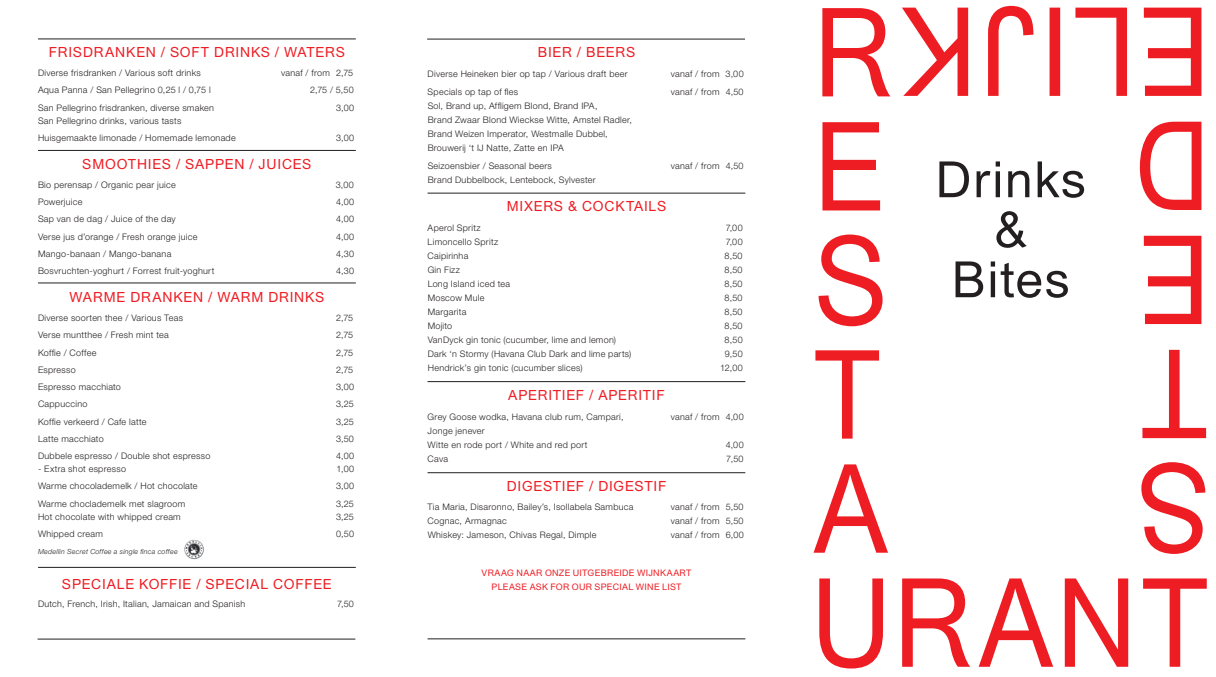
<style>
.page{position:relative;width:1216px;height:677px;background:#fff}
.page>*{position:absolute;margin:0;border:0;box-sizing:border-box;transform-origin:0 0}
.t1{font:50px/50px "Union";letter-spacing:.03em;color:#231f20;text-align:center}
.t2{font:14px "Union";letter-spacing:.055em;color:#ee1d23}
.t3{font:300 9px/14px "Helvetica Neue LT Std";letter-spacing:.03em;color:#231f20}
.t4{font:9px/14px "Union";letter-spacing:.03em;color:#ee1d23;text-align:center}
.t5{font:italic 300 7px "Helvetica Neue LT Std";letter-spacing:.04em;color:#231f20}
</style>
<div class="page">
<svg style="left:819px;top:578px;width:387px;height:90px"></svg>
<svg style="left:813px;top:464px;width:75px;height:89px"></svg>
<svg style="left:815px;top:350px;width:64px;height:89px"></svg>
<svg style="left:818px;top:235px;width:64px;height:91px"></svg>
<svg style="left:822px;top:122px;width:58px;height:88px"></svg>
<svg style="left:822px;top:8px;width:68px;height:88px"></svg>
<svg style="left:902px;top:6px;width:299px;height:90px"></svg>
<svg style="left:1139px;top:122px;width:62px;height:88px"></svg>
<svg style="left:1143px;top:236px;width:58px;height:88px"></svg>
<svg style="left:1142px;top:350px;width:64px;height:88px"></svg>
<svg style="left:1141px;top:462px;width:64px;height:92px"></svg>
<hr style="left:38px;top:567px;width:318px;height:1px;background:#231f20">
<hr style="left:38px;top:283px;width:318px;height:1px;background:#231f20">
<hr style="left:38px;top:39px;width:318px;height:1px;background:#231f20">
<hr style="left:38px;top:150px;width:318px;height:1px;background:#231f20">
<hr style="left:38px;top:639px;width:317px;height:1px;background:#231f20">
<hr style="left:427px;top:39px;width:318px;height:1px;background:#231f20">
<img style="left:184px;top:539px;width:20px;height:20px">
<hr style="left:427px;top:193px;width:318px;height:1px;background:#231f20">
<hr style="left:427px;top:381px;width:318px;height:1px;background:#231f20">
<hr style="left:427px;top:472px;width:318px;height:1px;background:#231f20">
<hr style="left:427px;top:639px;width:318px;height:1px;background:#231f20">
<h2 class="t2" style="left:49px;top:44px;width:297px">FRISDRANKEN / SOFT DRINKS / WATERS</h2>
<p class="t3" style="left:38px;top:66px;width:164px">Diverse frisdranken / Various soft drinks</p>
<p class="t3" style="left:281px;top:66px;width:74px">vanaf / from 2,75</p>
<p class="t3" style="left:38px;top:83px;width:174px">Aqua Panna / San Pellegrino 0,25 l / 0,75 l</p>
<p class="t3" style="left:310px;top:83px;width:45px">2,75 / 5,50</p>
<p class="t3" style="left:38px;top:100px;width:178px">San Pellegrino frisdranken, diverse smaken</p>
<p class="t3" style="left:336px;top:100px;width:20px">3,00</p>
<p class="t3" style="left:38px;top:112px;width:199px;line-height:17.3px">San Pellegrino drinks, various tasts<br>Huisgemaakte limonade / Homemade lemonade</p>
<p class="t3" style="left:336px;top:130px;width:20px">3,00</p>
<h2 class="t2" style="left:82px;top:156px;width:231px">SMOOTHIES / SAPPEN / JUICES</h2>
<p class="t3" style="left:38px;top:177px;width:139px">Bio perensap / Organic pear juice</p>
<p class="t3" style="left:336px;top:177px;width:20px">3,00</p>
<p class="t3" style="left:38px;top:195px;width:46px">Powerjuice</p>
<p class="t3" style="left:336px;top:195px;width:19px">4,00</p>
<p class="t3" style="left:38px;top:212px;width:139px">Sap van de dag / Juice of the day</p>
<p class="t3" style="left:336px;top:212px;width:19px">4,00</p>
<p class="t3" style="left:38px;top:229px;width:161px">Verse jus d’orange / Fresh orange juice</p>
<p class="t3" style="left:336px;top:229px;width:19px">4,00</p>
<p class="t3" style="left:38px;top:246px;width:135px">Mango-banaan / Mango-banana</p>
<p class="t3" style="left:336px;top:246px;width:19px">4,30</p>
<p class="t3" style="left:38px;top:264px;width:178px">Bosvruchten-yoghurt / Forrest fruit-yoghurt</p>
<p class="t3" style="left:336px;top:264px;width:19px">4,30</p>
<h2 class="t2" style="left:70px;top:289px;width:256px">WARME DRANKEN / WARM DRINKS</h2>
<p class="t3" style="left:38px;top:311px;width:146px">Diverse soorten thee / Various Teas</p>
<p class="t3" style="left:336px;top:311px;width:19px">2,75</p>
<p class="t3" style="left:38px;top:328px;width:132px">Verse muntthee / Fresh mint tea</p>
<p class="t3" style="left:336px;top:328px;width:19px">2,75</p>
<p class="t3" style="left:38px;top:345px;width:60px">Koffie / Coffee</p>
<p class="t3" style="left:336px;top:345px;width:19px">2,75</p>
<p class="t3" style="left:38px;top:362px;width:39px">Espresso</p>
<p class="t3" style="left:336px;top:362px;width:19px">2,75</p>
<p class="t3" style="left:38px;top:380px;width:84px">Espresso macchiato</p>
<p class="t3" style="left:336px;top:380px;width:20px">3,00</p>
<p class="t3" style="left:38px;top:397px;width:51px">Cappuccino</p>
<p class="t3" style="left:336px;top:397px;width:19px">3,25</p>
<p class="t3" style="left:38px;top:414px;width:110px">Koffie verkeerd / Cafe latte</p>
<p class="t3" style="left:336px;top:414px;width:19px">3,25</p>
<p class="t3" style="left:38px;top:431px;width:67px">Latte macchiato</p>
<p class="t3" style="left:336px;top:431px;width:19px">3,50</p>
<p class="t3" style="left:38px;top:449px;width:174px">Dubbele espresso / Double shot espresso</p>
<p class="t3" style="left:336px;top:449px;width:19px">4,00</p>
<p class="t3" style="left:38px;top:462px;width:89px">- Extra shot espresso</p>
<p class="t3" style="left:336px;top:462px;width:19px">1,00</p>
<p class="t3" style="left:38px;top:479px;width:161px">Warme chocolademelk / Hot chocolate</p>
<p class="t3" style="left:336px;top:479px;width:20px">3,00</p>
<p class="t3" style="left:38px;top:496px;width:149px">Warme choclademelk met slagroom</p>
<p class="t3" style="left:336px;top:496px;width:19px">3,25</p>
<p class="t3" style="left:38px;top:509px;width:144px">Hot chocolate with whipped cream</p>
<p class="t3" style="left:336px;top:509px;width:19px">3,25</p>
<p class="t3" style="left:38px;top:526px;width:66px">Whipped cream</p>
<p class="t3" style="left:336px;top:526px;width:19px">0,50</p>
<p class="t5" style="left:38px;top:547px;width:141px">Medellin Secret Coffee a single finca coffee</p>
<h2 class="t2" style="left:62px;top:576px;width:271px">SPECIALE KOFFIE / SPECIAL COFFEE</h2>
<p class="t3" style="left:38px;top:596px;width:209px">Dutch, French, Irish, Italian, Jamaican and Spanish</p>
<p class="t3" style="left:337px;top:596px;width:18px">7,50</p>
<h2 class="t2" style="left:538px;top:44px;width:99px">BIER / BEERS</h2>
<p class="t3" style="left:427px;top:66px;width:201px">Diverse Heineken bier op tap / Various draft beer</p>
<p class="t3" style="left:671px;top:66px;width:74px">vanaf / from 3,00</p>
<p class="t3" style="left:427px;top:84px;width:92px">Specials op tap of fles</p>
<p class="t3" style="left:671px;top:84px;width:74px">vanaf / from 4,50</p>
<p class="t3" style="left:428px;top:98px;width:206px">Sol, Brand up, Affligem Blond, Brand IPA,<br>Brand Zwaar Blond Wieckse Witte, Amstel Radler, Brand Weizen Imperator, Westmalle Dubbel, Brouwerij ‘t IJ Natte, Zatte en IPA</p>
<p class="t3" style="left:428px;top:159px;width:126px">Seizoensbier / Seasonal beers</p>
<p class="t3" style="left:671px;top:159px;width:74px">vanaf / from 4,50</p>
<p class="t3" style="left:428px;top:173px;width:169px">Brand Dubbelbock, Lentebock, Sylvester</p>
<h2 class="t2" style="left:507px;top:198px;width:161px">MIXERS &amp; COCKTAILS</h2>
<p class="t3" style="left:427px;top:221px;width:54px">Aperol Spritz</p>
<p class="t3" style="left:725px;top:221px;width:19px">7,00</p>
<p class="t3" style="left:427px;top:235px;width:72px">Limoncello Spritz</p>
<p class="t3" style="left:725px;top:235px;width:19px">7,00</p>
<p class="t3" style="left:427px;top:249px;width:42px">Caipirinha</p>
<p class="t3" style="left:724px;top:249px;width:20px">8,50</p>
<p class="t3" style="left:428px;top:263px;width:34px">Gin Fizz</p>
<p class="t3" style="left:724px;top:263px;width:20px">8,50</p>
<p class="t3" style="left:428px;top:277px;width:84px">Long Island iced tea</p>
<p class="t3" style="left:724px;top:277px;width:20px">8,50</p>
<p class="t3" style="left:428px;top:291px;width:58px">Moscow Mule</p>
<p class="t3" style="left:724px;top:291px;width:20px">8,50</p>
<p class="t3" style="left:428px;top:305px;width:40px">Margarita</p>
<p class="t3" style="left:724px;top:305px;width:20px">8,50</p>
<p class="t3" style="left:428px;top:319px;width:26px">Mojito</p>
<p class="t3" style="left:724px;top:319px;width:20px">8,50</p>
<p class="t3" style="left:428px;top:333px;width:190px">VanDyck gin tonic (cucumber, lime and lemon)</p>
<p class="t3" style="left:724px;top:333px;width:20px">8,50</p>
<p class="t3" style="left:428px;top:347px;width:205px">Dark ‘n Stormy (Havana Club Dark and lime parts)</p>
<p class="t3" style="left:725px;top:347px;width:19px">9,50</p>
<p class="t3" style="left:428px;top:361px;width:156px">Hendrick’s gin tonic (cucumber slices)</p>
<p class="t3" style="left:720px;top:361px;width:24px">12,00</p>
<h2 class="t2" style="left:508px;top:387px;width:158px">APERITIEF / APERITIF</h2>
<p class="t3" style="left:427px;top:409px;width:197px">Grey Goose wodka, Havana club rum, Campari,</p>
<p class="t3" style="left:671px;top:409px;width:74px">vanaf / from 4,00</p>
<p class="t3" style="left:427px;top:423px;width:161px">Jonge jenever<br>Witte en rode port / White and red port</p>
<p class="t3" style="left:725px;top:437px;width:19px">4,00</p>
<p class="t3" style="left:427px;top:451px;width:22px">Cava</p>
<p class="t3" style="left:726px;top:451px;width:19px">7,50</p>
<h2 class="t2" style="left:507px;top:478px;width:161px">DIGESTIEF / DIGESTIF</h2>
<p class="t3" style="left:427px;top:500px;width:207px">Tia Maria, Disaronno, Bailey’s, Isollabela Sambuca</p>
<p class="t3" style="left:671px;top:500px;width:74px">vanaf / from 5,50</p>
<p class="t3" style="left:427px;top:514px;width:81px">Cognac, Armagnac</p>
<p class="t3" style="left:671px;top:514px;width:74px">vanaf / from 5,50</p>
<p class="t3" style="left:428px;top:528px;width:170px">Whiskey: Jameson, Chivas Regal, Dimple</p>
<p class="t3" style="left:671px;top:528px;width:74px">vanaf / from 6,00</p>
<p class="t4" style="left:481px;top:566px;width:211px">VRAAG NAAR ONZE UITGEBREIDE WIJNKAART<br>PLEASE ASK FOR OUR SPECIAL WINE LIST</p>
<h1 class="t1" style="left:935px;top:155px;width:152px">Drinks &amp;<br>Bites</h1>
</div>
